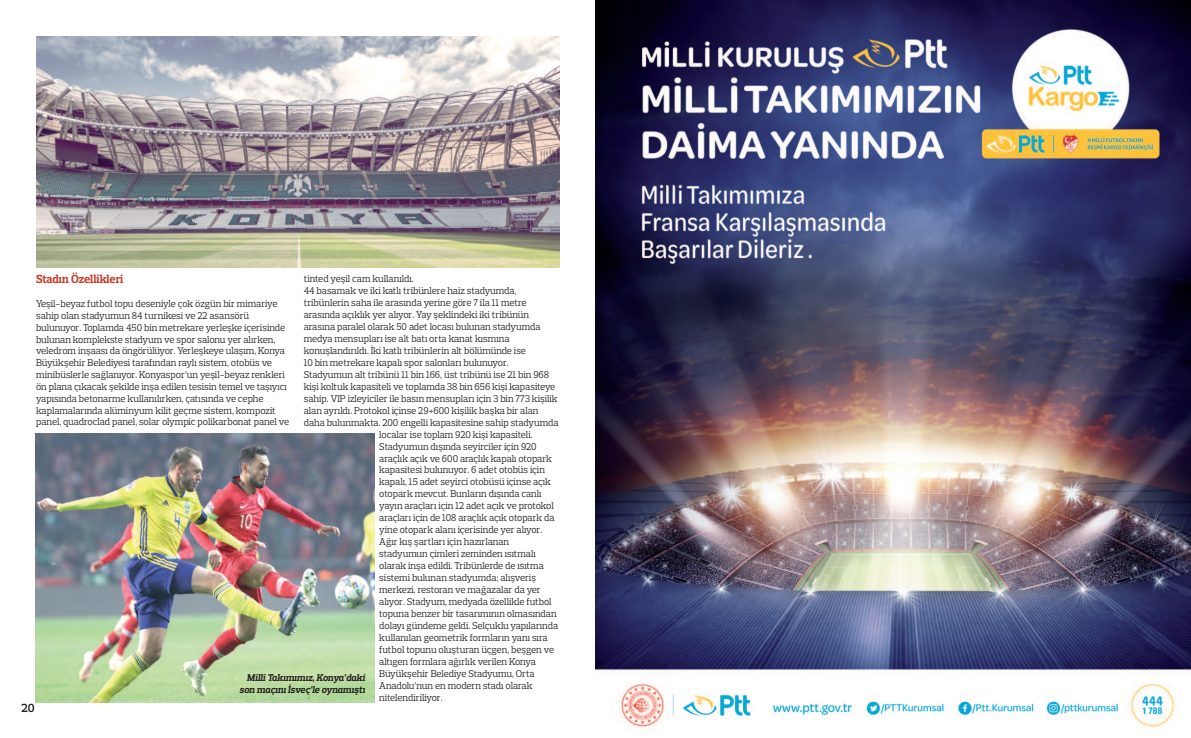
<style>
.page{position:relative;width:1191px;height:738px;background:#fff}
.page>*{position:absolute;margin:0;border:0;box-sizing:border-box;transform-origin:0 0}
.t1{font:700 12px "Prelo Slab";color:#c83a27;scale:.96 1}
.t2{font:600 12px "Prelo Slab";color:#231f20}
.t3{font:10px/11.8px "Prelo Slab";color:#231f20;scale:.96 1}
.t4{font:italic 700 10px/12px "Prelo Slab";color:#231f20;text-align:right;scale:.96 1}
</style>
<div class="page">
<img style="left:595px;top:0;width:595px;height:730px">
<img style="left:36px;top:36px;width:523px;height:231px">
<img style="left:36px;top:433px;width:338px;height:268px">
<p class="t1" style="left:36px;top:272px;width:92px">Stadın Özellikleri</p>
<p class="t3" style="left:36px;top:297px;width:265px">Yeşil-beyaz futbol topu deseniyle çok özgün bir mimariye sahip olan stadyumun 84 turnikesi ve 22 asansörü bulunuyor. Toplamda 450 bin metrekare yerleşke içerisinde bulunan komplekste stadyum ve spor salonu yer alırken, veledrom inşaası da öngörülüyor. Yerleşkeye ulaşım, Konya Büyükşehir Belediyesi tarafından raylı sistem, otobüs ve minibüslerle sağlanıyor. Konyaspor’un yeşil-beyaz renkleri ön plana çıkacak şekilde inşa edilen tesisin temel ve taşıyıcı yapısında betonarme kullanılırken, çatısında ve cephe kaplamalarında alüminyum kilit geçme sistem, kompozit panel, quadroclad panel, solar olympic polikarbonat panel ve</p>
<p class="t3" style="left:304px;top:272px;width:116px">tinted yeşil cam kullanıldı.</p>
<p class="t3" style="left:304px;top:284px;width:223px">44 basamak ve iki katlı tribünlere haiz stadyumda,</p>
<p class="t3" style="left:304px;top:296px;width:234px">tribünlerin saha ile arasında yerine göre 7 ila 11 metre</p>
<p class="t3" style="left:304px;top:308px;width:236px">arasında açıklık yer alıyor. Yay şeklindeki iki tribünün</p>
<p class="t3" style="left:304px;top:320px;width:248px">arasına paralel olarak 50 adet locası bulunan stadyumda</p>
<p class="t3" style="left:304px;top:332px;width:216px">medya mensupları ise alt batı orta kanat kısmına</p>
<p class="t3" style="left:304px;top:344px;width:233px">konuşlandırıldı. İki katlı tribünlerin alt bölümünde ise</p>
<p class="t3" style="left:304px;top:356px;width:215px">10 bin metrekare kapalı spor salonları bulunuyor.</p>
<p class="t3" style="left:304px;top:368px;width:257px">Stadyumun alt tribünü 11 bin 166, üst tribünü ise 21 bin 968</p>
<p class="t3" style="left:304px;top:380px;width:263px">kişi koltuk kapasiteli ve toplamda 38 bin 656 kişi kapasiteye</p>
<p class="t3" style="left:304px;top:392px;width:266px">sahip. VIP izleyiciler ile basın mensupları için 3 bin 773 kişilik</p>
<p class="t3" style="left:304px;top:404px;width:246px">alan ayrıldı. Protokol içinse 29+600 kişilik başka bir alan</p>
<p class="t3" style="left:304px;top:416px;width:267px">daha bulunmakta. 200 engelli kapasitesine sahip stadyumda</p>
<p class="t3" style="left:379px;top:428px;width:161px">localar ise toplam 920 kişi kapasiteli.</p>
<p class="t3" style="left:379px;top:440px;width:165px">Stadyumun dışında seyirciler için 920</p>
<p class="t3" style="left:379px;top:452px;width:181px">araçlık açık ve 600 araçlık kapalı otopark</p>
<p class="t3" style="left:379px;top:464px;width:174px">kapasitesi bulunuyor. 6 adet otobüs için</p>
<p class="t3" style="left:379px;top:476px;width:180px">kapalı, 15 adet seyirci otobüsü içinse açık</p>
<p class="t3" style="left:379px;top:487px;width:171px">otopark mevcut. Bunların dışında canlı</p>
<p class="t3" style="left:379px;top:499px;width:183px">yayın araçları için 12 adet açık ve protokol</p>
<p class="t3" style="left:379px;top:511px;width:184px">araçları için de 108 araçlık açık otopark da</p>
<p class="t3" style="left:379px;top:523px;width:171px">yine otopark alanı içerisinde yer alıyor.</p>
<p class="t3" style="left:379px;top:535px;width:137px">Ağır kış şartları için hazırlanan</p>
<p class="t3" style="left:379px;top:547px;width:165px">stadyumun çimleri zeminden ısıtmalı</p>
<p class="t3" style="left:379px;top:559px;width:173px">olarak inşa edildi. Tribünlerde de ısıtma</p>
<p class="t3" style="left:379px;top:571px;width:165px">sistemi bulunan stadyumda; alışveriş</p>
<p class="t3" style="left:379px;top:583px;width:170px">merkezi, restoran ve mağazalar da yer</p>
<p class="t3" style="left:379px;top:595px;width:181px">alıyor. Stadyum, medyada özellikle futbol</p>
<p class="t3" style="left:379px;top:607px;width:186px">topuna benzer bir tasarımının olmasından</p>
<p class="t3" style="left:379px;top:619px;width:188px">dolayı gündeme geldi. Selçuklu yapılarında</p>
<p class="t3" style="left:379px;top:631px;width:177px">kullanılan geometrik formların yanı sıra</p>
<p class="t3" style="left:379px;top:643px;width:184px">futbol topunu oluşturan üçgen, beşgen ve</p>
<p class="t3" style="left:379px;top:655px;width:165px">altıgen formlara ağırlık verilen Konya</p>
<p class="t3" style="left:379px;top:667px;width:163px">Büyükşehir Belediye Stadyumu, Orta</p>
<p class="t3" style="left:379px;top:679px;width:161px">Anadolu’nun en modern stadı olarak</p>
<p class="t3" style="left:379px;top:691px;width:67px">nitelendiriliyor.</p>
<p class="t4" style="left:239px;top:671px;width:132px">Millî Takımımız, Konya’daki son maçını İsveç’le oynamıştı</p>
<p class="t2" style="left:22px;top:700px;width:15px">20</p>
</div>
